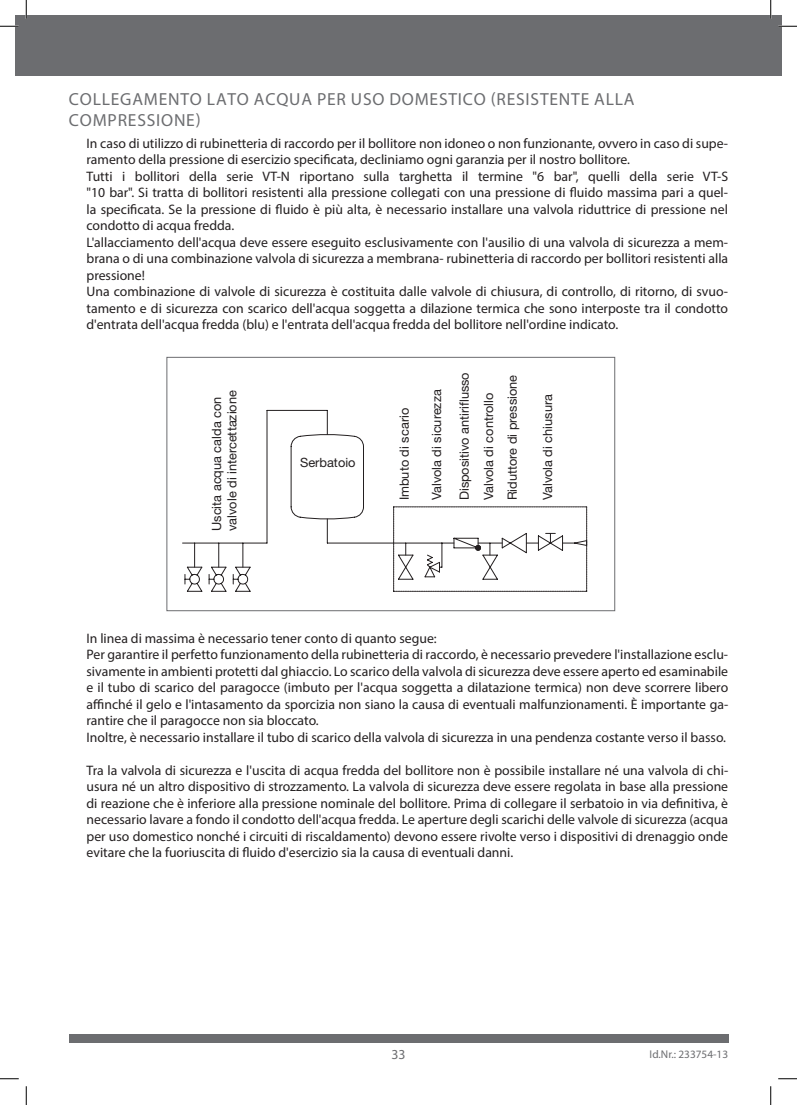
<style>
.page{position:relative;width:797px;height:1105px;background:#fff}
.page>*{position:absolute;margin:0;border:0;box-sizing:border-box;transform-origin:0 0}
.t1{font:17.5px/21px "Myriad Pro";letter-spacing:.045em;color:#6c6d70}
.t2{font:13.75px/16.5px "Myriad Pro";color:#231f20}
.t3{font:13.75px "Myriad Pro";color:#6c6d70}
.t4{font:12.75px/24.1px "Helvetica Neue";color:#231f20}
.t5{font:11.25px "Myriad Pro";color:#6c6d70}
</style>
<div class="page">
<div style="left:16px;top:16px;width:765px;height:60px;background:#6c6d70"></div>
<div style="left:69px;top:1034px;width:659px;height:9px;background:#6c6d70"></div>
<hr style="left:182px;top:543px;width:85px;height:1px;background:#231f20">
<hr style="left:327px;top:543px;width:66px;height:1px;background:#231f20">
<svg style="left:185px;top:410px;width:179px;height:182px"></svg>
<svg style="left:393px;top:507px;width:194px;height:85px"></svg>
<div style="left:167px;top:357px;width:448px;height:254px;border:1px solid #6c6d70"></div>
<svg style="left:0;top:25px;width:19px;height:2px"></svg>
<svg style="left:778px;top:25px;width:19px;height:2px"></svg>
<svg style="left:0;top:1078px;width:19px;height:1px"></svg>
<svg style="left:778px;top:1078px;width:19px;height:1px"></svg>
<svg style="left:25px;top:0;width:2px;height:19px"></svg>
<svg style="left:25px;top:1086px;width:2px;height:19px"></svg>
<svg style="left:770px;top:0;width:1px;height:19px"></svg>
<svg style="left:770px;top:1086px;width:1px;height:19px"></svg>
<p class="t1" style="left:69px;top:88px;width:567px">COLLEGAMENTO LATO ACQUA PER USO DOMESTICO (RESISTENTE ALLA<br>COMPRESSIONE)</p>
<p class="t2" style="left:86px;top:135px;width:643px">In caso di utilizzo di rubinetteria di raccordo per il bollitore non idoneo o non funzionante, ovvero in caso di supe&shy;ramento della pressione di esercizio specificata, decliniamo ogni garanzia per il nostro bollitore.<br>Tutti i bollitori della serie VT-N riportano sulla targhetta il termine "6 bar", quelli della serie VT-S "10 bar". Si tratta di bollitori resistenti alla pressione collegati con una pressione di fluido massima pari a quel&shy;la specificata. Se la pressione di fluido è più alta, è necessario installare una valvola riduttrice di pressione nel condotto di acqua fredda.<br>L'allacciamento dell'acqua deve essere eseguito esclusivamente con l'ausilio di una valvola di sicurezza a mem&shy;brana o di una combinazione valvola di sicurezza a membrana- rubinetteria di raccordo per bollitori resistenti alla pressione!<br>Una combinazione di valvole di sicurezza è costituita dalle valvole di chiusura, di controllo, di ritorno, di svuo&shy;tamento e di sicurezza con scarico dell'acqua soggetta a dilazione termica che sono interposte tra il condotto d'entrata dell'acqua fredda (blu) e l'entrata dell'acqua fredda del bollitore nell'ordine indicato.</p>
<p class="t4" style="left:209px;top:531px;width:142px;line-height:15.4px;rotate:-90deg">Uscita acqua calda con valvole di intercettazione</p>
<p class="t4" style="left:300px;top:450px;width:57px">Serbatoio</p>
<p class="t4" style="left:392px;top:500px;width:94px;rotate:-90deg">Imbuto di scario</p>
<p class="t4" style="left:424px;top:500px;width:112px;rotate:-90deg">Valvola di sicurezza</p>
<p class="t4" style="left:452px;top:500px;width:130px;rotate:-90deg">Dispositivo antiriflusso<br>Valvola di controllo<br>Riduttore di pressione</p>
<p class="t4" style="left:535px;top:500px;width:108px;rotate:-90deg">Valvola di chiusura</p>
<p class="t2" style="left:86px;top:630px;width:643px">In linea di massima è necessario tener conto di quanto segue:<br>Per garantire il perfetto funzionamento della rubinetteria di raccordo, è necessario prevedere l'installazione esclu&shy;sivamente in ambienti protetti dal ghiaccio. Lo scarico della valvola di sicurezza deve essere aperto ed esaminabile e il tubo di scarico del paragocce (imbuto per l'acqua soggetta a dilatazione termica) non deve scorrere libero affinché il gelo e l'intasamento da sporcizia non siano la causa di eventuali malfunzionamenti. È importante ga&shy;rantire che il paragocce non sia bloccato.<br>Inoltre, è necessario installare il tubo di scarico della valvola di sicurezza in una pendenza costante verso il basso.</p>
<p class="t2" style="left:86px;top:762px;width:643px;text-align:justify">Tra la valvola di sicurezza e l'uscita di acqua fredda del bollitore non è possibile installare né una valvola di chi&shy;usura né un altro dispositivo di strozzamento. La valvola di sicurezza deve essere regolata in base alla pressione di reazione che è inferiore alla pressione nominale del bollitore. Prima di collegare il serbatoio in via definitiva, è necessario lavare a fondo il condotto dell'acqua fredda. Le aperture degli scarichi delle valvole di sicurezza (acqua per uso domestico nonché i circuiti di riscaldamento) devono essere rivolte verso i dispositivi di drenaggio onde evitare che la fuoriuscita di fluido d'esercizio sia la causa di eventuali danni.</p>
<p class="t3" style="left:391px;top:1046px;width:16px">33</p>
<p class="t5" style="left:649px;top:1048px;width:80px">Id.Nr.: 233754-13</p>
</div>
